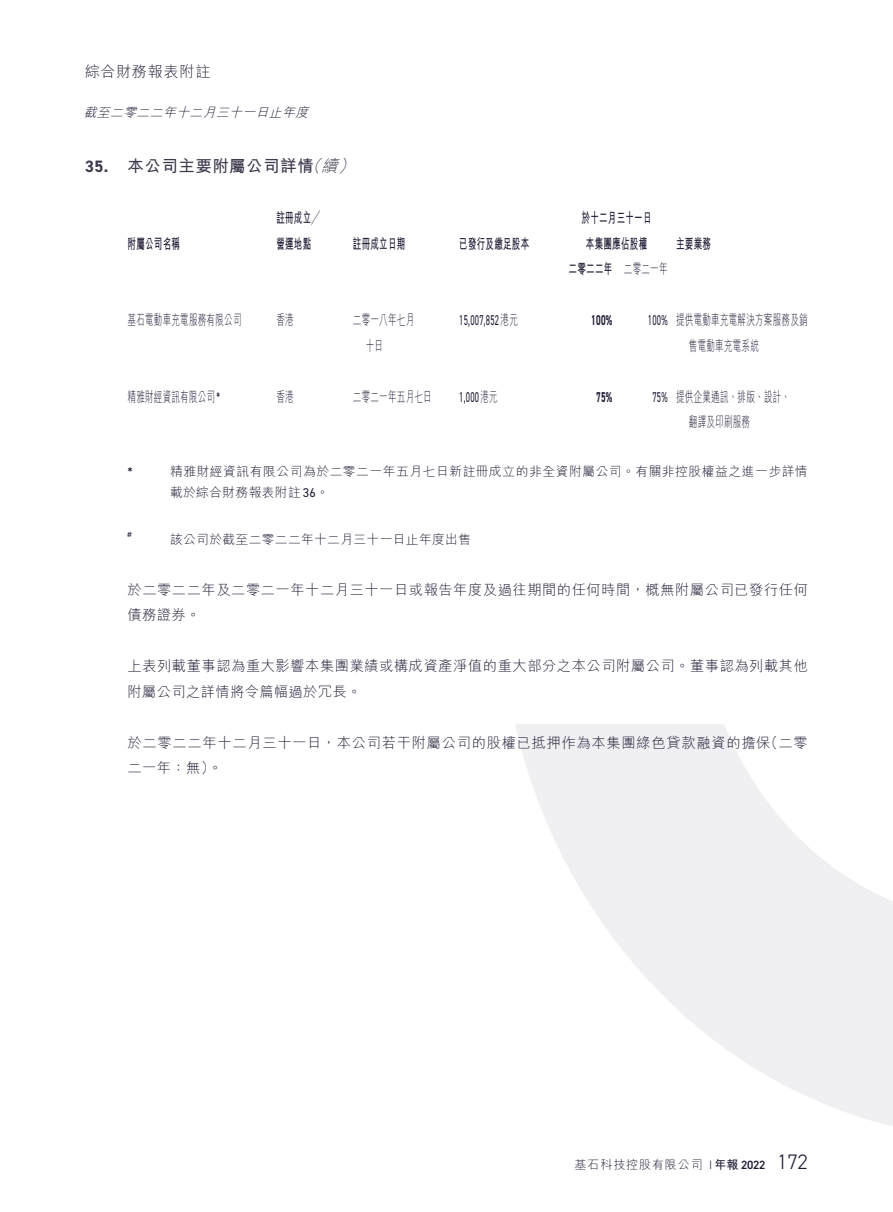
<style>
.page{position:relative;width:893px;height:1212px;background:#fff}
.page>*{position:absolute;margin:0;border:0;box-sizing:border-box;transform-origin:0 0}
.t1{font:700 16.5px "M Hei HK";letter-spacing:.03em;color:#3f394d}
.t2{font:300 15px "M Hei HK";letter-spacing:.055em;color:#201a33}
.t3{font:300 14.25px/25.5px "M Hei HK";letter-spacing:.04em;color:#201a33}
.t4{font:300 14.25px/25.5px "M Hei HK";letter-spacing:.04em;color:#201a33;text-align:center;scale:.6 1}
.t5{font:700 14.25px/25.5px "M Hei HK";letter-spacing:.025em;color:#201a33;scale:.6 1}
.t6{font:14.25px "DIN2014";letter-spacing:.025em;color:#201a33;scale:.6 1}
.t7{font:700 14.25px "DIN2014";color:#201a33;scale:.6 1}
.t8{font:300 12.75px/21px "M Hei HK";letter-spacing:.045em;color:#201a33}
.t9{font:300 12.75px "M Hei HK";letter-spacing:.025em;color:#201a33}
.t10{font:italic 300 12.75px "M Hei HK";color:#201a33}
.t11{font:12.75px "DIN2014";color:#201a33}
.t12{font:300 12px "M Hei HK";letter-spacing:.075em;color:#201a33}
.t13{font:7.5px "DIN2014";color:#201a33}
.s1{font-family:"DIN2014"}
.s2{font-weight:300;font-style:italic}
.s3{font-weight:300}
.s4{font-family:"M Hei HK";font-weight:300}
.s5{font-family:"DIN2014";font-weight:400}
.s6{font-weight:700}
.s7{font-family:"DIN2014";font-weight:600}
.s8{font-family:"DIN2014";font-size:21px}
</style>
<div class="page">
<svg style="left:515px;top:724px;width:378px;height:402px;fill:#f0eff1"></svg>
<p class="t2" style="left:85px;top:64px;width:127px">綜合財務報表附註</p>
<p class="t10" style="left:84px;top:106px;width:229px">截至二零二二年十二月三十一日止年度</p>
<p class="t1" style="left:85px;top:154px;width:275px"><span class="s1">35.</span> 本公司主要附屬公司詳情<span class="s2">（續）</span></p>
<p class="t5" style="left:128px;top:229px;width:89px">附屬公司名稱</p>
<p class="t5" style="left:276px;top:204px;width:74px">註冊成立╱營運地點</p>
<p class="t5" style="left:353px;top:229px;width:89px">註冊成立日期</p>
<p class="t5" style="left:459px;top:229px;width:118px">已發行及繳足股本</p>
<p class="t5" style="left:582px;top:204px;width:118px;text-align:center">於十二月三十一日本集團應佔股權</p>
<p class="t5" style="left:676px;top:229px;width:60px">主要業務</p>
<p class="t5" style="left:569px;top:255px;width:166px">二零二二年 <span class="s3">二零二一年</span></p>
<p class="t4" style="left:128px;top:307px;width:191px">基石電動車充電服務有限公司</p>
<p class="t4" style="left:276px;top:307px;width:30px">香港</p>
<p class="t4" style="left:366px;top:307px;width:82px;text-align:left;text-indent:-13px">二零一八年七月十日</p>
<p class="t6" style="left:459px;top:311px;width:99px">15,007,852<span class="s4">港元</span></p>
<p class="t7" style="left:591px;top:311px;width:37px">100%</p>
<p class="t4" style="left:648px;top:307px;width:268px"><span class="s5">100%</span> 提供電動車充電解決方案服務及銷售電動車充電系統</p>
<p class="t4" style="left:128px;top:383px;width:156px">精雅財經資訊有限公司<span class="s5">*</span></p>
<p class="t4" style="left:276px;top:383px;width:30px">香港</p>
<p class="t4" style="left:353px;top:383px;width:133px">二零二一年五月七日</p>
<p class="t6" style="left:459px;top:388px;width:66px">1,000<span class="s4">港元</span></p>
<p class="t7" style="left:596px;top:387px;width:28px">75%</p>
<p class="t4" style="left:652px;top:383px;width:231px"><span class="s5">75%</span> 提供企業通訊、排版、設計、翻譯及印刷服務</p>
<p class="t11" style="left:128px;top:464px;width:7px">*</p>
<p class="t8" style="left:170px;top:461px;width:639px">精雅財經資訊有限公司為於二零二一年五月七日新註冊成立的非全資附屬公司。有關非控股權益之進一步詳情載於綜合財務報表附註<span class="s5">36</span>。</p>
<p class="t13" style="left:128px;top:530px;width:6px">#</p>
<p class="t9" style="left:170px;top:532px;width:302px">該公司於截至二零二二年十二月三十一日止年度出售</p>
<p class="t3" style="left:128px;top:576px;width:682px">於二零二二年及二零二一年十二月三十一日或報告年度及過往期間的任何時間，概無附屬公司已發行任何債務證券。</p>
<p class="t3" style="left:128px;top:653px;width:682px">上表列載董事認為重大影響本集團業績或構成資產淨值的重大部分之本公司附屬公司。董事認為列載其他附屬公司之詳情將令篇幅過於冗長。</p>
<p class="t3" style="left:128px;top:729px;width:682px">於二零二二年十二月三十一日，本公司若干附屬公司的股權已抵押作為本集團綠色貸款融資的擔保（二零二一年：無）。</p>
<p class="t12" style="left:575px;top:1158px;width:235px">基石科技控股有限公司 <span class="s1">I</span> <span class="s6">年報</span> <span class="s7">2022</span> <span class="s8">172</span></p>
</div>
